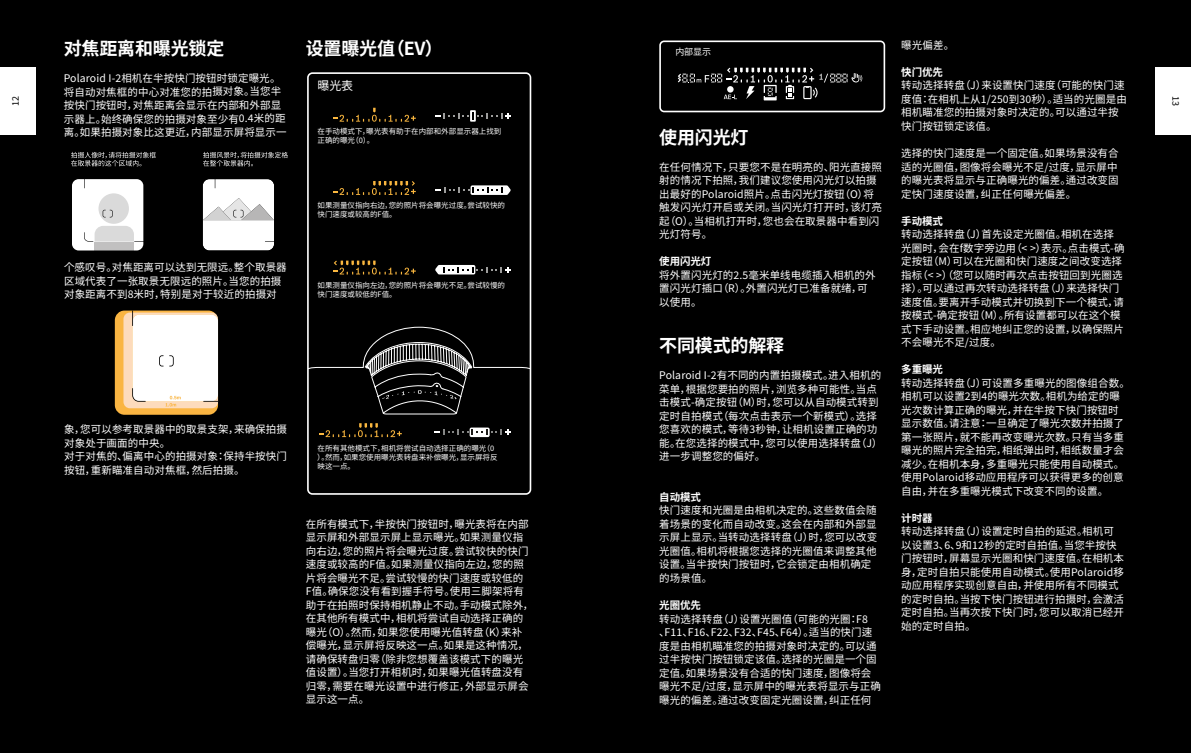
<style>
.page{position:relative;width:1191px;height:753px;background:#000}
.page>*{position:absolute;margin:0;border:0;box-sizing:border-box;transform-origin:0 0}
.t1{font:700 18px "Noto Sans CJ Kkr";letter-spacing:-.01em;color:#fff}
.t2{font:12px "Noto Sans CJ Kkr";color:#fff}
.t3{font:10.5px/13.5px "Noto Sans CJ Kkr";letter-spacing:.01em;color:#fff}
.t4{font:700 10.5px "Noto Sans CJ Kkr";letter-spacing:-.01em;color:#fff}
.t5{font:9px "Noto Sans CJ Kkr";color:#000}
.t6{font:9px "Noto Sans CJ Kkr";color:#fff}
.t7{font:7.5px/9px "Noto Sans CJ Kkr";color:#fff}
</style>
<div class="page">
<div style="left:0;top:67px;width:36px;height:68px;background:#fff"></div>
<div style="left:1155px;top:67px;width:36px;height:68px;background:#fff"></div>
<svg style="left:307px;top:72px;width:224px;height:423px"></svg>
<svg style="left:333px;top:181px;width:83px;height:14px"></svg>
<svg style="left:333px;top:108px;width:83px;height:14px"></svg>
<svg style="left:333px;top:260px;width:83px;height:14px"></svg>
<div style="left:470px;top:110px;width:6px;height:12px;background:#fff"></div>
<svg style="left:435px;top:112px;width:76px;height:8px"></svg>
<svg style="left:435px;top:185px;width:76px;height:10px"></svg>
<svg style="left:435px;top:265px;width:75px;height:9px"></svg>
<svg style="left:308px;top:327px;width:222px;height:131px"></svg>
<svg style="left:659px;top:40px;width:226px;height:72px"></svg>
<div style="left:115px;top:310px;width:103px;height:105px;background:#fab542;border-radius:10px"></div>
<svg style="left:123px;top:310px;width:95px;height:98px;background:#faf2e9"></svg>
<svg style="left:202px;top:179px;width:72px;height:72px;background:#ececec"></svg>
<svg style="left:72px;top:179px;width:72px;height:72px;background:#e9e9e9"></svg>
<svg style="left:71px;top:152px;width:85px;height:14px"></svg>
<svg style="left:203px;top:152px;width:85px;height:14px"></svg>
<h1 class="t1" style="left:306px;top:38px;width:138px">设置曝光值（EV）</h1>
<h1 class="t1" style="left:64px;top:38px;width:162px">对焦距离和曝光锁定</h1>
<p class="t3" style="left:64px;top:72px;width:224px">Polaroid I-2相机在半按快门按钮时锁定曝光。将自动对焦框的中心对准您的拍摄对象。当您半按快门按钮时，对焦距离会显示在内部和外部显示器上。始终确保您的拍摄对象至少有0.4米的距离。如果拍摄对象比这更近，内部显示屏将显示一</p>
<p class="t3" style="left:901px;top:39px;width:55px">曝光偏差。</p>
<p class="t4" style="left:901px;top:66px;width:43px">快门优先</p>
<p class="t3" style="left:901px;top:79px;width:227px">转动选择转盘（J）来设置快门速度（可能的快门速度值：在相机上从1/250到30秒）。适当的光圈是由相机瞄准您的拍摄对象时决定的。可以通过半按快门按钮锁定该值。</p>
<p class="t3" style="left:901px;top:147px;width:219px;text-align:justify">选择的快门速度是一个固定值。如果场景没有合适的光圈值，图像将会曝光不足/过度，显示屏中的曝光表将显示与正确曝光的偏差。通过改变固定快门速度设置，纠正任何曝光偏差。</p>
<p class="t4" style="left:901px;top:215px;width:43px">手动模式</p>
<p class="t3" style="left:901px;top:228px;width:225px">转动选择转盘（J）首先设定光圈值。相机在选择光圈时，会在f数字旁边用（&lt; &gt;）表示。点击模式-确定按钮（M）可以在光圈和快门速度之间改变选择指标（&lt; &gt;）（您可以随时再次点击按钮回到光圈选择）。可以通过再次转动选择转盘（J）来选择快门速度值。要离开手动模式并切换到下一个模式，请按模式-确定按钮（M）。所有设置都可以在这个模式下手动设置。相应地纠正您的设置，以确保照片不会曝光不足/过度。</p>
<p class="t4" style="left:901px;top:363px;width:43px">多重曝光</p>
<p class="t3" style="left:901px;top:376px;width:230px">转动选择转盘（J）可设置多重曝光的图像组合数。相机可以设置2到4的曝光次数。相机为给定的曝光次数计算正确的曝光，并在半按下快门按钮时显示数值。请注意：一旦确定了曝光次数并拍摄了第一张照片，就不能再改变曝光次数。只有当多重曝光的照片完全拍完，相纸弹出时，相纸数量才会减少。在相机本身，多重曝光只能使用自动模式。使用Polaroid移动应用程序可以获得更多的创意自由，并在多重曝光模式下改变不同的设置。</p>
<p class="t4" style="left:901px;top:512px;width:33px">计时器</p>
<p class="t3" style="left:901px;top:525px;width:224px">转动选择转盘（J）设置定时自拍的延迟。相机可以设置3、6、9和12秒的定时自拍值。当您半按快门按钮时，屏幕显示光圈和快门速度值。在相机本身，定时自拍只能使用自动模式。使用Polaroid移动应用程序实现创意自由，并使用所有不同模式的定时自拍。当按下快门按钮进行拍摄时，会激活定时自拍。当再次按下快门时，您可以取消已经开始的定时自拍。</p>
<p class="t6" style="left:675px;top:47px;width:37px">内部显示</p>
<p class="t2" style="left:317px;top:79px;width:37px">曝光表</p>
<p class="t5" style="left:10px;top:106px;width:11px;rotate:-90deg">12</p>
<p class="t5" style="left:1180px;top:96px;width:11px;rotate:90deg">13</p>
<p class="t7" style="left:317px;top:127px;width:185px">在手动模式下，曝光表有助于在内部和外部显示器上找到正确的曝光（0）。</p>
<h1 class="t1" style="left:659px;top:127px;width:91px">使用闪光灯</h1>
<p class="t3" style="left:659px;top:160px;width:224px">在任何情况下，只要您不是在明亮的、阳光直接照射的情况下拍照，我们建议您使用闪光灯以拍摄出最好的Polaroid照片。点击闪光灯按钮（O）将触发闪光灯开启或关闭。当闪光灯打开时，该灯亮起（O）。当相机打开时，您也会在取景器中看到闪光灯符号。</p>
<p class="t4" style="left:659px;top:255px;width:54px">使用闪光灯</p>
<p class="t3" style="left:659px;top:268px;width:218px">将外置闪光灯的2.5毫米单线电缆插入相机的外置闪光灯插口（R）。外置闪光灯已准备就绪，可以使用。</p>
<h1 class="t1" style="left:659px;top:335px;width:126px">不同模式的解释</h1>
<p class="t3" style="left:659px;top:369px;width:224px">Polaroid I-2有不同的内置拍摄模式。进入相机的菜单，根据您要拍的照片，浏览多种可能性。当点击模式-确定按钮（M）时，您可以从自动模式转到定时自拍模式（每次点击表示一个新模式）。选择您喜欢的模式，等待3秒钟，让相机设置正确的功能。在您选择的模式中，您可以使用选择转盘（J）进一步调整您的偏好。</p>
<p class="t4" style="left:659px;top:491px;width:43px">自动模式</p>
<p class="t3" style="left:659px;top:504px;width:219px">快门速度和光圈是由相机决定的。这些数值会随着场景的变化而自动改变。这会在内部和外部显示屏上显示。当转动选择转盘（J）时，您可以改变光圈值。相机将根据您选择的光圈值来调整其他设置。当半按快门按钮时，它会锁定由相机确定的场景值。</p>
<p class="t4" style="left:659px;top:599px;width:43px">光圈优先</p>
<p class="t3" style="left:659px;top:612px;width:223px">转动选择转盘（J）设置光圈值（可能的光圈：F8、F11、F16、F22、F32、F45、F64）。适当的快门速度是由相机瞄准您的拍摄对象时决定的。可以通过半按快门按钮锁定该值。选择的光圈是一个固定值。如果场景没有合适的快门速度，图像将会曝光不足/过度，显示屏中的曝光表将显示与正确曝光的偏差。通过改变固定光圈设置，纠正任何</p>
<p class="t7" style="left:317px;top:200px;width:189px">如果测量仪指向右边，您的照片将会曝光过度。尝试较快的快门速度或较高的F值。</p>
<p class="t3" style="left:64px;top:261px;width:224px">个感叹号。对焦距离可以达到无限远。整个取景器区域代表了一张取景无限远的照片。当您的拍摄对象距离不到8米时，特别是对于较近的拍摄对</p>
<p class="t7" style="left:317px;top:281px;width:189px">如果测量仪指向左边，您的照片将会曝光不足。尝试较慢的快门速度或较低的F值。</p>
<p class="t3" style="left:64px;top:423px;width:224px">象，您可以参考取景器中的取景支架，来确保拍摄对象处于画面的中央。<br>对于对焦的、偏离中心的拍摄对象：保持半按快门按钮，重新瞄准自动对焦框，然后拍摄。</p>
<p class="t7" style="left:317px;top:444px;width:182px">在所有其他模式下，相机将尝试自动选择正确的曝光（0）。然而，如果您使用曝光表转盘来补偿曝光，显示屏将反映这一点。</p>
<p class="t3" style="left:306px;top:517px;width:229px">在所有模式下，半按快门按钮时，曝光表将在内部显示屏和外部显示屏上显示曝光。如果测量仪指向右边，您的照片将会曝光过度。尝试较快的快门速度或较高的F值。如果测量仪指向左边，您的照片将会曝光不足。尝试较慢的快门速度或较低的<br>F值。确保您没有看到握手符号。使用三脚架将有助于在拍照时保持相机静止不动。手动模式除外，在其他所有模式中，相机将尝试自动选择正确的曝光（O）。然而，如果您使用曝光值转盘（K）来补偿曝光，显示屏将反映这一点。如果是这种情况，请确保转盘归零（除非您想覆盖该模式下的曝光值设置）。当您打开相机时，如果曝光值转盘没有归零，需要在曝光设置中进行修正，外部显示屏会显示这一点。</p>
</div>
